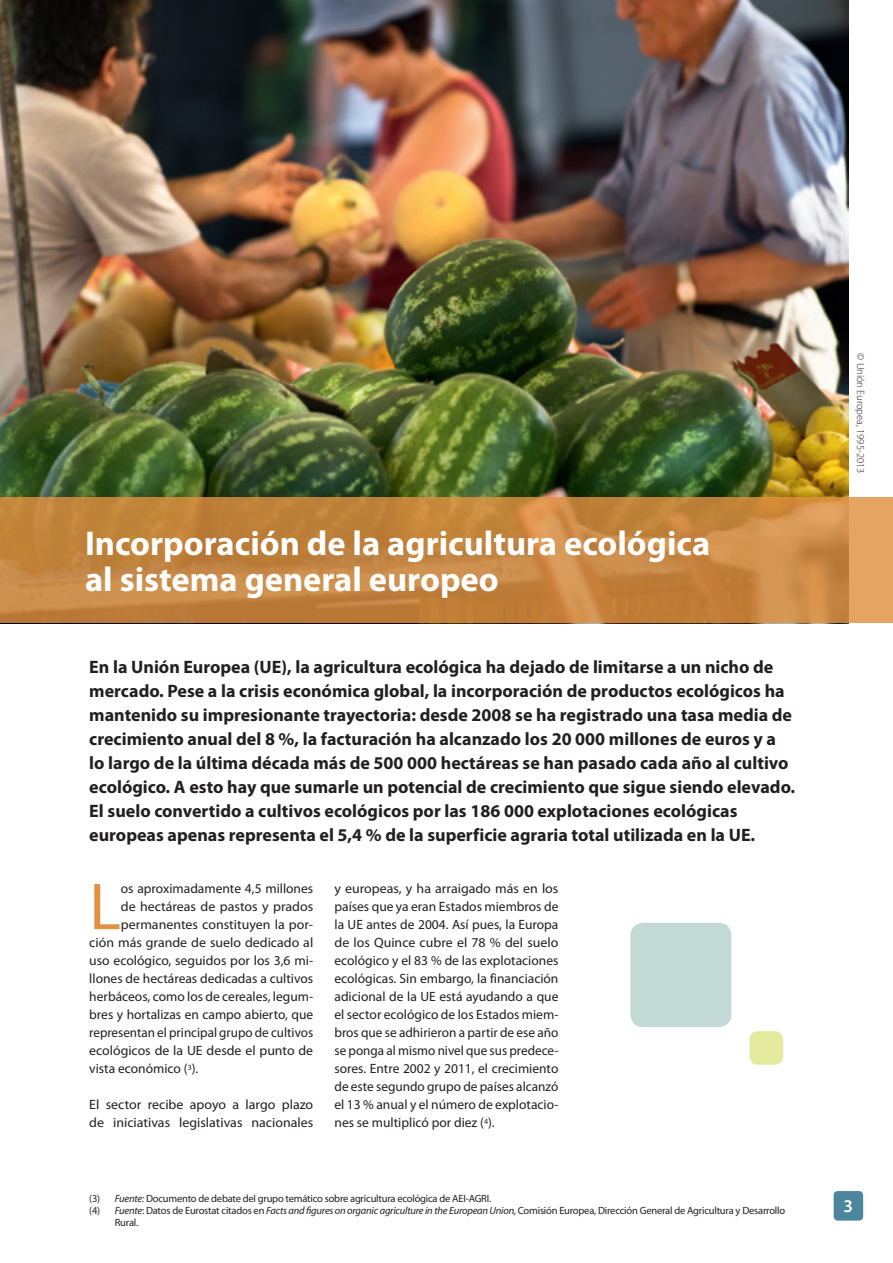
<style>
.page{position:relative;width:893px;height:1263px;background:#fff}
.page>*{position:absolute;margin:0;border:0;box-sizing:border-box;transform-origin:0 0}
._03_Body{font:66.9px "Myriad Pro";color:#e19141}
._00_Header{font:700 34.5px/36px "Myriad Pro";color:#fff}
._000_Header_read_par{font:700 18px/24px "Myriad Pro";color:#231f20}
.t1{font:600 18px "Myriad Pro";color:#fff}
._03_Body_other_lanug{font:13.5px/18px "Myriad Pro";color:#231f20}
._03_Body-2{font:13.5px "Myriad Pro";color:#231f20}
.Footnote{font:10.5px/12px "Myriad Pro";letter-spacing:-.02em;color:#231f20}
.COPYRIGHTS{font:300 10.5px "Myriad Pro";color:#231f20}
.s1{font-style:italic}
</style>
<div class="page">
<img style="left:0;top:0;width:848px;height:497px">
<div style="left:834px;top:1191px;width:29px;height:29px;background:#4b869c;border-radius:4px"></div>
<div style="left:749px;top:1031px;width:34px;height:34px;background:#e4eb9e;border-radius:9px"></div>
<div style="left:630px;top:923px;width:101px;height:104px;background:#bdd5d2;border-radius:13px"></div>
<svg style="left:0;top:497px;width:893px;height:126px;background:#c78742"></svg>
<p class="_00_Header" style="left:85px;top:526px;width:627px">Incorporación de la agricultura ecológica al sistema general europeo</p>
<p class="_000_Header_read_par" style="left:89px;top:655px;width:707px">En la Unión Europea (UE), la agricultura ecológica ha dejado de limitarse a un nicho de mercado. Pese a la crisis económica global, la incorporación de productos ecológicos ha mantenido su impresionante trayectoria: desde 2008 se ha registrado una tasa media de crecimiento anual del 8 %, la facturación ha alcanzado los 20 000 millones de euros y a lo largo de la última década más de 500 000 hectáreas se han pasado cada año al cultivo ecológico. A esto hay que sumarle un potencial de crecimiento que sigue siendo elevado.<br>El suelo convertido a cultivos ecológicos por las 186 000 explotaciones ecológicas europeas apenas representa el 5,4 % de la superficie agraria total utilizada en la UE.</p>
<p class="_03_Body" style="left:89px;top:870px;width:33px">L</p>
<p class="_03_Body-2" style="left:121px;top:881px;width:194px">os aproximadamente 4,5 millones</p>
<p class="_03_Body-2" style="left:121px;top:899px;width:194px">de hectáreas de pastos y prados</p>
<p class="_03_Body-2" style="left:121px;top:917px;width:194px">permanentes constituyen la por-</p>
<p class="_03_Body-2" style="left:89px;top:935px;width:225px">ción más grande de suelo dedicado al</p>
<p class="_03_Body-2" style="left:89px;top:953px;width:225px">uso ecológico, seguidos por los 3,6 mi-</p>
<p class="_03_Body-2" style="left:89px;top:971px;width:225px">llones de hectáreas dedicadas a cultivos</p>
<p class="_03_Body-2" style="left:89px;top:989px;width:225px">herbáceos, como los de cereales, legum-</p>
<p class="_03_Body-2" style="left:89px;top:1007px;width:225px">bres y hortalizas en campo abierto, que</p>
<p class="_03_Body-2" style="left:89px;top:1025px;width:225px">representan el principal grupo de cultivos</p>
<p class="_03_Body-2" style="left:89px;top:1043px;width:225px">ecológicos de la UE desde el punto de</p>
<p class="_03_Body-2" style="left:89px;top:1061px;width:111px">vista económico (<sup>3</sup>).</p>
<p class="_03_Body_other_lanug" style="left:89px;top:1096px;width:225px">El sector recibe apoyo a largo plazo de iniciativas legislativas nacionales</p>
<p class="_03_Body_other_lanug" style="left:334px;top:880px;width:225px;text-align:justify">y europeas, y ha arraigado más en los países que ya eran Estados miembros de la UE antes de 2004. Así pues, la Europa de los Quince cubre el 78 % del suelo ecológico y el 83 % de las explotaciones ecológicas. Sin embargo, la financiación adicional de la UE está ayudando a que el sector ecológico de los Estados miem&shy;bros que se adhirieron a partir de ese año se ponga al mismo nivel que sus predece&shy;sores. Entre 2002 y 2011, el crecimiento de este segundo grupo de países alcanzó el 13 % anual y el número de explotacio&shy;nes se multiplicó por diez (<sup>4</sup>).</p>
<p class="Footnote" style="left:89px;top:1192px;width:403px">(3) <span class="s1">Fuente:</span> Documento de debate del grupo temático sobre agricultura ecológica de AEI-AGRI.</p>
<p class="Footnote" style="left:115px;top:1204px;width:672px;text-indent:-26px">(4) <span class="s1">Fuente</span>: Datos de Eurostat citados en <span class="s1">Facts and figures on organic agriculture in the European Union,</span> Comisión Europea, Dirección General de Agricultura y Desarrollo<br>Rural.</p>
<p class="COPYRIGHTS" style="left:866px;top:353px;width:122px;rotate:90deg">© Unión Europea, 1995-2013</p>
<p class="t1" style="left:843px;top:1196px;width:11px">3</p>
</div>
